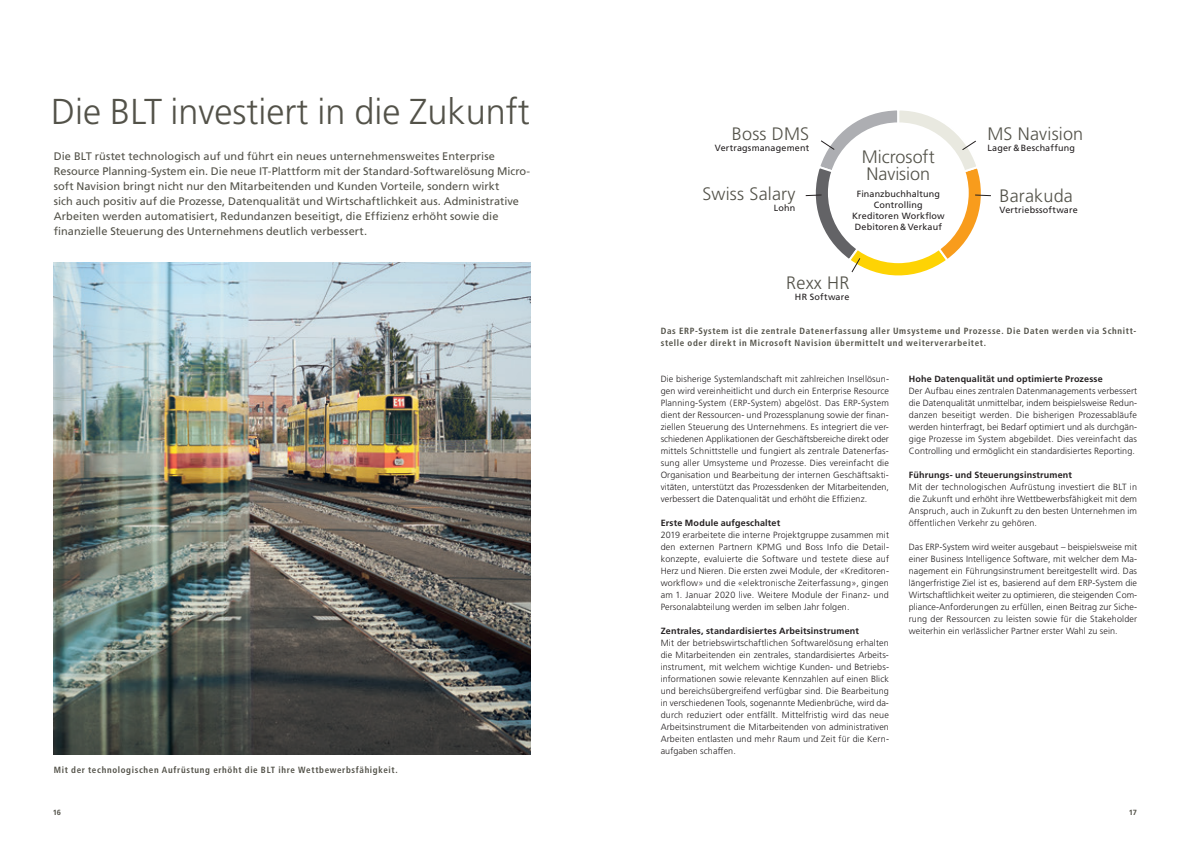
<style>
.page{position:relative;width:1191px;height:842px;background:#fff}
.page>*{position:absolute;margin:0;border:0;box-sizing:border-box;transform-origin:0 0}
.t1{font:300 36px "Frutiger LT Std";color:#535249}
.t2{font:300 18px/17px "Frutiger LT Std";letter-spacing:.01em;color:#535249}
.t3{font:11px/15px "Frutiger LT Std";letter-spacing:.005em;color:#535249}
.t4{font:300 9px/12px "Frutiger LT Std";letter-spacing:.01em;color:#231f20;text-align:justify}
.t5{font:700 condensed 9px/12px "Frutiger LT Std";letter-spacing:.075em;color:#535249}
.t6{font:700 9px "Frutiger LT Std";letter-spacing:.02em;color:#231f20}
.t7{font:9px/11px "Frutiger LT Std";letter-spacing:.015em;color:#231f20;text-align:center}
.t8{font:700 7.5px "Frutiger LT Std";color:#535249}
</style>
<div class="page">
<svg style="left:805px;top:110px;width:186px;height:166px"></svg>
<img style="left:54px;top:262px;width:476px;height:492px">
<h1 class="t1" style="left:51px;top:92px;width:480px">Die BLT investiert in die Zukunft</h1>
<p class="t3" style="left:54px;top:149px;width:478px">Die BLT rüstet technologisch auf und führt ein neues unternehmensweites Enterprise Resource Planning-System ein. Die neue IT-Plattform mit der Standard-Softwarelösung Micro&shy;soft Navision bringt nicht nur den Mitarbeitenden und Kunden Vorteile, sondern wirkt<br>sich auch positiv auf die Prozesse, Datenqualität und Wirtschaftlichkeit aus. Administrative Arbeiten werden automatisiert, Redundanzen beseitigt, die Effizienz erhöht sowie die finanzielle Steuerung des Unternehmens deutlich verbessert.</p>
<p class="t5" style="left:54px;top:763px;width:345px">Mit der technologischen Aufrüstung erhöht die BLT ihre Wettbewerbsfähigkeit.</p>
<h2 class="t2" style="left:732px;top:125px;width:79px">Boss DMS</h2>
<p class="t7" style="left:715px;top:142px;width:96px">Vertragsmanagement</p>
<h2 class="t2" style="left:702px;top:186px;width:94px">Swiss Salary</h2>
<p class="t7" style="left:774px;top:203px;width:23px">Lohn</p>
<h2 class="t2" style="left:861px;top:148px;width:75px">Microsoft<br>Navision</h2>
<p class="t7" style="left:852px;top:188px;width:94px">Finanzbuchhaltung<br>Controlling<br>Kreditoren Workflow<br>Debitoren &amp; Verkauf</p>
<h2 class="t2" style="left:786px;top:274px;width:65px">Rexx HR</h2>
<p class="t7" style="left:795px;top:291px;width:56px">HR Software</p>
<h2 class="t2" style="left:987px;top:125px;width:97px">MS Navision</h2>
<p class="t7" style="left:987px;top:142px;width:89px">Lager &amp; Beschaffung</p>
<h2 class="t2" style="left:999px;top:188px;width:75px">Barakuda</h2>
<p class="t7" style="left:999px;top:205px;width:80px">Vertriebssoftware</p>
<p class="t5" style="left:660px;top:325px;width:477px">Das ERP-System ist die zentrale Datenerfassung aller Umsysteme und Prozesse. Die Daten werden via Schnitt&shy;stelle oder direkt in Microsoft Navision übermittelt und weiterverarbeitet.</p>
<p class="t4" style="left:660px;top:373px;width:230px">Die bisherige Systemlandschaft mit zahlreichen Insellösun&shy;gen wird vereinheitlicht und durch ein Enterprise Resource Planning-System (ERP-System) abgelöst. Das ERP-System dient der Ressourcen- und Prozessplanung sowie der finan&shy;ziellen Steuerung des Unternehmens. Es integriert die ver&shy;schiedenen Applikationen der Geschäftsbereiche direkt oder mittels Schnittstelle und fungiert als zentrale Datenerfas&shy;sung aller Umsysteme und Prozesse. Dies vereinfacht die Organisation und Bearbeitung der internen Geschäftsakti&shy;vitäten, unterstützt das Prozessdenken der Mitarbeitenden, verbessert die Datenqualität und erhöht die Effizienz.</p>
<p class="t6" style="left:660px;top:518px;width:121px">Erste Module aufgeschaltet</p>
<p class="t4" style="left:660px;top:529px;width:230px">2019 erarbeitete die interne Projektgruppe zusammen mit den externen Partnern KPMG und Boss Info die Detail&shy;konzepte, evaluierte die Software und testete diese auf Herz und Nieren. Die ersten zwei Module, der «Kreditoren&shy;workflow» und die «elektronische Zeiterfassung», gingen am 1. Januar 2020 live. Weitere Module der Finanz- und Personalabteilung werden im selben Jahr folgen.</p>
<p class="t6" style="left:660px;top:626px;width:200px">Zentrales, standardisiertes Arbeitsinstrument</p>
<p class="t4" style="left:660px;top:637px;width:230px">Mit der betriebswirtschaftlichen Softwarelösung erhalten die Mitarbeitenden ein zentrales, standardisiertes Arbeits&shy;instrument, mit welchem wichtige Kunden- und Betriebs&shy;informationen sowie relevante Kennzahlen auf einen Blick und bereichsübergreifend verfügbar sind. Die Bearbeitung in verschiedenen Tools, sogenannte Medienbrüche, wird da&shy;durch reduziert oder entfällt. Mittelfristig wird das neue Arbeitsinstrument die Mitarbeitenden von administrativen Arbeiten entlasten und mehr Raum und Zeit für die Kern&shy;aufgaben schaffen.</p>
<p class="t6" style="left:909px;top:374px;width:195px">Hohe Datenqualität und optimierte Prozesse</p>
<p class="t4" style="left:909px;top:385px;width:230px">Der Aufbau eines zentralen Datenmanagements verbessert die Datenqualität unmittelbar, indem beispielsweise Redun&shy;danzen beseitigt werden. Die bisherigen Prozessabläufe werden hinterfragt, bei Bedarf optimiert und als durchgän&shy;gige Prozesse im System abgebildet. Dies vereinfacht das Controlling und ermöglicht ein standardisiertes Reporting.</p>
<p class="t6" style="left:909px;top:470px;width:165px">Führungs- und Steuerungsinstrument</p>
<p class="t4" style="left:909px;top:481px;width:230px">Mit der technologischen Aufrüstung investiert die BLT in die Zukunft und erhöht ihre Wettbewerbsfähigkeit mit dem Anspruch, auch in Zukunft zu den besten Unternehmen im öffentlichen Verkehr zu gehören.</p>
<p class="t4" style="left:909px;top:541px;width:230px">Das ERP-System wird weiter ausgebaut – beispielsweise mit einer Business Intelligence Software, mit welcher dem Ma&shy;nagement ein Führungsinstrument bereitgestellt wird. Das längerfristige Ziel ist es, basierend auf dem ERP-System die Wirtschaftlichkeit weiter zu optimieren, die steigenden Com&shy;pliance-Anforderungen zu erfüllen, einen Beitrag zur Siche&shy;rung der Ressourcen zu leisten sowie für die Stakeholder weiterhin ein verlässlicher Partner erster Wahl zu sein.</p>
<p class="t8" style="left:53px;top:807px;width:10px">16</p>
<p class="t8" style="left:1128px;top:807px;width:10px">17</p>
</div>
